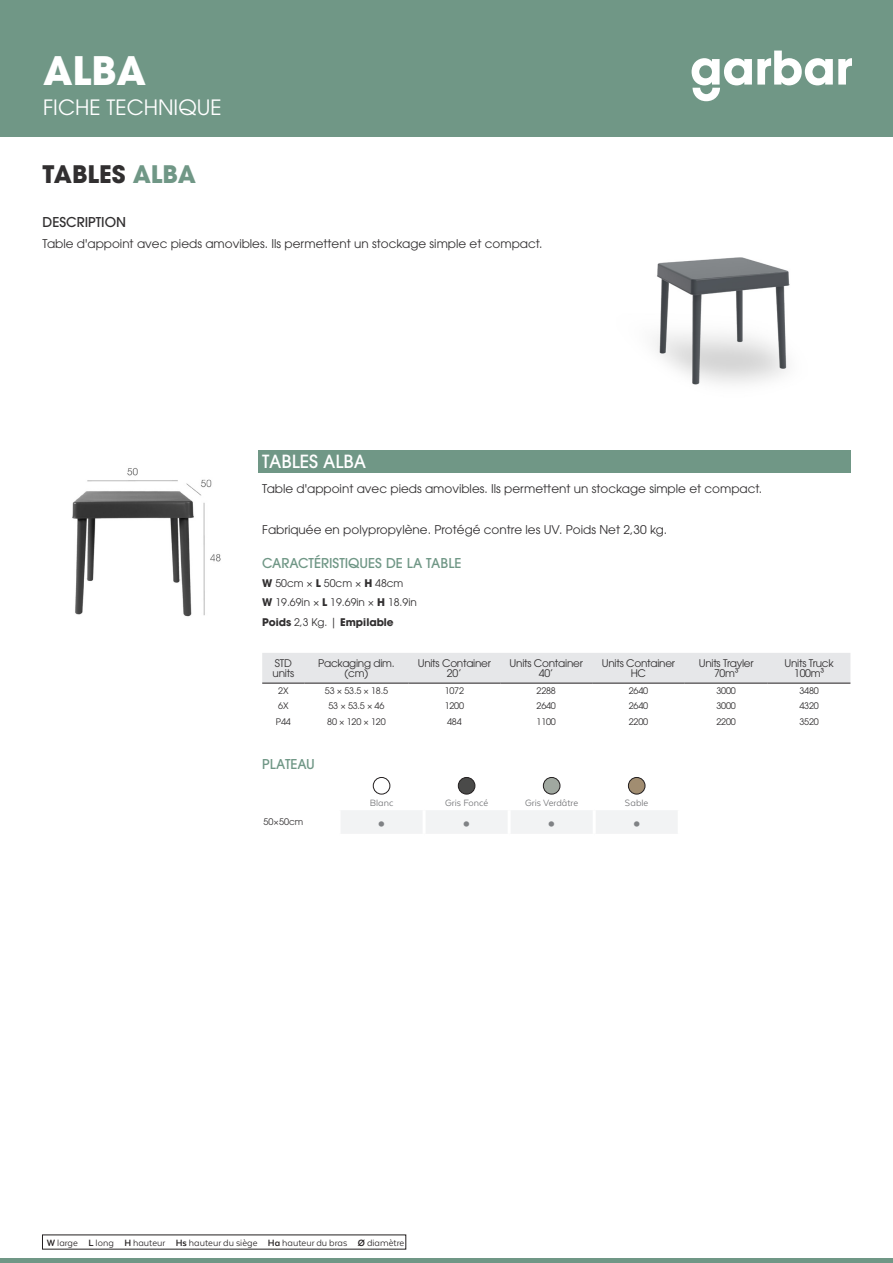
<style>
.page{position:relative;width:893px;height:1263px;background:#fff}
.page>*{position:absolute;margin:0;border:0;box-sizing:border-box;transform-origin:0 0}
.Colección{font:700 39px "ITC Avant Garde Pro";color:#fff}
.t1{font:700 31.5px "Texta Alt";color:#808285}
.Familia{font:700 24px "ITC Avant Garde Pro";color:#312f30}
.Ficha_técnica{font:21px "ITC Avant Garde Pro";color:#fff}
.nombre_producto{font:500 18px "ITC Avant Garde Pro";color:#fff}
.subtitulos{font:500 13.5px "ITC Avant Garde Pro";color:#709786}
.Subtítulo{font:500 13.5px "ITC Avant Garde Pro";color:#312f30}
.subtítulos{font:500 13.5px "ITC Avant Garde Pro";color:#709786}
.Texto{font:12px "ITC Avant Garde Pro";color:#312f30}
.logistica_encabezado{font:10.5px/10.5px "ITC Avant Garde Pro";letter-spacing:-.025em;color:#312f30;text-align:center}
.t2{font:10.5px "Texta Alt";color:#231f20}
.Texto_small{font:10.5px "ITC Avant Garde Pro";color:#312f30}
.t3{font:10.5px "Texta Alt";color:#6c6d70}
.Texto_small-2{font:700 10.5px "ITC Avant Garde Pro";color:#312f30}
.logistica_cuerpo{font:9px "ITC Avant Garde Pro";letter-spacing:-.02em;color:#312f30}
.texto_tabla{font:9px "ITC Avant Garde Pro";color:#312f30}
.s1{color:#709786}
.s2{font-weight:700}
.s3{font-weight:400}
</style>
<div class="page">
<div style="left:0;top:0;width:893px;height:137px;background:#709786"></div>
<svg style="left:692px;top:51px;width:160px;height:50px"></svg>
<hr style="left:0;top:1259px;width:893px;height:4px;background:#709786">
<img style="left:655px;top:257px;width:135px;height:128px">
<div style="left:258px;top:450px;width:592px;height:22px;background:#709786"></div>
<div style="left:262px;top:653px;width:588px;height:30px;background:#e6e7e9"></div>
<hr style="left:262px;top:683px;width:42px;height:1px;background:#231f20">
<hr style="left:304px;top:683px;width:104px;height:1px;background:#231f20">
<hr style="left:408px;top:683px;width:92px;height:1px;background:#231f20">
<hr style="left:500px;top:683px;width:92px;height:1px;background:#231f20">
<hr style="left:592px;top:683px;width:93px;height:1px;background:#231f20">
<hr style="left:685px;top:683px;width:83px;height:1px;background:#231f20">
<hr style="left:768px;top:683px;width:82px;height:1px;background:#231f20">
<svg style="left:341px;top:777px;width:336px;height:57px"></svg>
<hr style="left:338px;top:809px;width:86px;height:1px;background:#fff">
<hr style="left:424px;top:809px;width:85px;height:1px;background:#fff">
<hr style="left:509px;top:809px;width:85px;height:1px;background:#fff">
<hr style="left:594px;top:809px;width:86px;height:1px;background:#fff">
<img style="left:373px;top:777px;width:17px;height:17px;border-radius:8px">
<div style="left:373px;top:777px;width:17px;height:17px;border:1px solid #231f20;border-radius:50%"></div>
<img style="left:458px;top:777px;width:17px;height:17px;border-radius:8px">
<div style="left:458px;top:777px;width:17px;height:17px;border:1px solid #231f20;border-radius:50%"></div>
<img style="left:543px;top:777px;width:17px;height:17px;border-radius:8px">
<div style="left:543px;top:777px;width:17px;height:17px;border:1px solid #231f20;border-radius:50%"></div>
<img style="left:628px;top:777px;width:17px;height:17px;border-radius:8px">
<div style="left:628px;top:777px;width:17px;height:17px;border:1px solid #231f20;border-radius:50%"></div>
<img style="left:72px;top:468px;width:149px;height:149px">
<p class="Colección" style="left:43px;top:45px;width:104px">ALBA</p>
<p class="Ficha_técnica" style="left:43px;top:94px;width:180px">FICHE TECHNIQUE</p>
<p class="Familia" style="left:43px;top:158px;width:155px">TABLES <span class="s1">ALBA</span></p>
<p class="Subtítulo" style="left:43px;top:213px;width:85px">DESCRIPTION</p>
<p class="Texto" style="left:43px;top:236px;width:501px">Table d'appoint avec pieds amovibles. Ils permettent un stockage simple et compact.</p>
<p class="nombre_producto" style="left:262px;top:450px;width:105px">TABLES ALBA</p>
<p class="Texto" style="left:262px;top:481px;width:501px">Table d'appoint avec pieds amovibles. Ils permettent un stockage simple et compact.</p>
<p class="Texto" style="left:262px;top:522px;width:406px">Fabriquée en polypropylène. Protégé contre les UV. Poids Net 2,30 kg.</p>
<p class="subtitulos" style="left:262px;top:554px;width:201px">CARACTÉRISTIQUES DE LA TABLE</p>
<p class="Texto_small" style="left:262px;top:577px;width:143px"><span class="s2">W</span> 50cm × <span class="s2">L</span> 50cm × <span class="s2">H</span> 48cm</p>
<p class="Texto_small" style="left:262px;top:596px;width:156px"><span class="s2">W</span> 19.69in × <span class="s2">L</span> 19.69in × <span class="s2">H</span> 18.9in</p>
<p class="Texto_small-2" style="left:262px;top:615px;width:133px">Poids <span class="s3">2,3 Kg. |</span> Empilable</p>
<p class="logistica_encabezado" style="left:273px;top:657px;width:23px;text-align:left">STD units</p>
<p class="logistica_encabezado" style="left:318px;top:657px;width:78px">Packaging dim. (cm)</p>
<p class="logistica_encabezado" style="left:418px;top:657px;width:75px">Units Container<br>20’</p>
<p class="logistica_encabezado" style="left:510px;top:657px;width:75px">Units Container<br>40’</p>
<p class="logistica_encabezado" style="left:602px;top:657px;width:75px">Units Container<br>HC</p>
<p class="logistica_encabezado" style="left:699px;top:657px;width:56px">Units Trayler<br>70m³</p>
<p class="logistica_encabezado" style="left:784px;top:657px;width:51px">Units Truck<br>100m³</p>
<p class="logistica_cuerpo" style="left:278px;top:685px;width:12px">2X</p>
<p class="logistica_cuerpo" style="left:325px;top:685px;width:65px">53 × 53.5 × 18.5</p>
<p class="logistica_cuerpo" style="left:445px;top:685px;width:21px">1072</p>
<p class="logistica_cuerpo" style="left:536px;top:685px;width:21px">2288</p>
<p class="logistica_cuerpo" style="left:629px;top:685px;width:21px">2640</p>
<p class="logistica_cuerpo" style="left:716px;top:685px;width:21px">3000</p>
<p class="logistica_cuerpo" style="left:799px;top:685px;width:21px">3480</p>
<p class="logistica_cuerpo" style="left:278px;top:700px;width:12px">6X</p>
<p class="logistica_cuerpo" style="left:328px;top:700px;width:57px">53 × 53.5 × 46</p>
<p class="logistica_cuerpo" style="left:445px;top:700px;width:21px">1200</p>
<p class="logistica_cuerpo" style="left:536px;top:700px;width:21px">2640</p>
<p class="logistica_cuerpo" style="left:629px;top:700px;width:21px">2640</p>
<p class="logistica_cuerpo" style="left:716px;top:700px;width:21px">3000</p>
<p class="logistica_cuerpo" style="left:799px;top:700px;width:21px">4320</p>
<p class="logistica_cuerpo" style="left:276px;top:716px;width:16px">P44</p>
<p class="logistica_cuerpo" style="left:327px;top:716px;width:60px">80 × 120 × 120</p>
<p class="logistica_cuerpo" style="left:447px;top:716px;width:16px">484</p>
<p class="logistica_cuerpo" style="left:536px;top:716px;width:21px">1100</p>
<p class="logistica_cuerpo" style="left:629px;top:716px;width:21px">2200</p>
<p class="logistica_cuerpo" style="left:716px;top:716px;width:21px">2200</p>
<p class="logistica_cuerpo" style="left:799px;top:716px;width:21px">3520</p>
<p class="subtítulos" style="left:262px;top:755px;width:54px">PLATEAU</p>
<p class="t3" style="left:370px;top:798px;width:25px">Blanc</p>
<p class="t3" style="left:445px;top:798px;width:45px">Gris Foncé</p>
<p class="t3" style="left:525px;top:798px;width:55px">Gris Verdâtre</p>
<p class="t3" style="left:625px;top:798px;width:25px">Sable</p>
<p class="texto_tabla" style="left:264px;top:816px;width:41px">50×50cm</p>
<p class="t1" style="left:377px;top:805px;width:12px">•</p>
<p class="t1" style="left:462px;top:805px;width:12px">•</p>
<p class="t1" style="left:547px;top:805px;width:12px">•</p>
<p class="t1" style="left:632px;top:805px;width:12px">•</p>
<p class="t2" style="left:47px;top:1237px;width:359px"><span class="s2">W</span> large <span class="s2">L</span> long <span class="s2">H</span> hauteur <span class="s2">Hs</span> hauteur du siège <span class="s2">Ha</span> hauteur du bras <span class="s2">Ø</span> diamètre</p>
</div>
